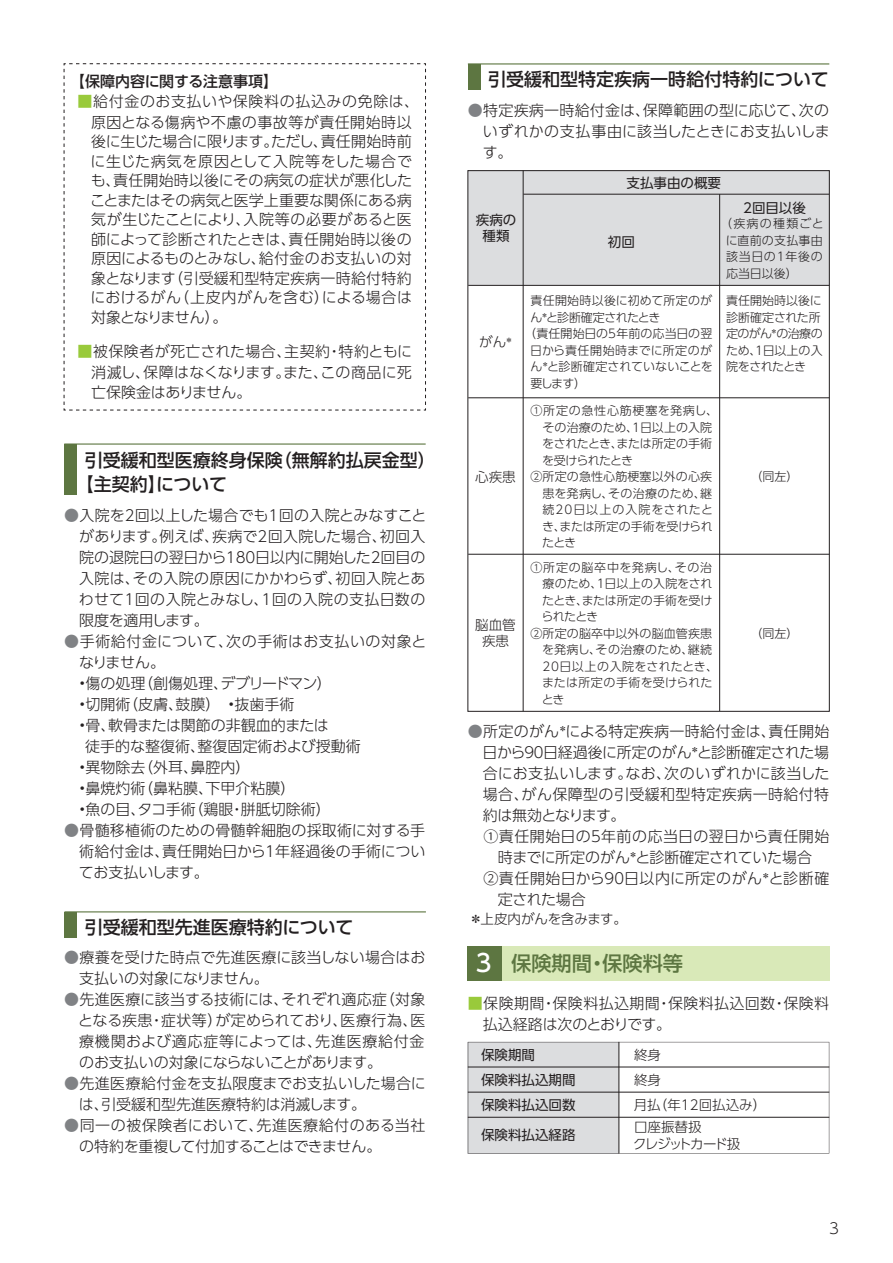
<style>
.page{position:relative;width:893px;height:1263px;background:#fff}
.page>*{position:absolute;margin:0;border:0;box-sizing:border-box;transform-origin:0 0}
.t1{font:500 20.25px "UD Shin Go Pro";color:#5d7641}
.t2{font:500 18px/24px "UD Shin Go Pro";color:#231f20}
.t3{font:300 15px/21px "UD Shin Go Pro";color:#231f20;text-align:justify}
.t4{font:300 15px/21px "UD Shin Go Pro";letter-spacing:.035em;color:#231f20;text-align:center}
.t5{font:300 15px/21px "UD Shin Go Pro";letter-spacing:.025em;color:#231f20}
.t6{font:300 15px "UD Shin Go Pro";letter-spacing:-.02em;color:#231f20}
.t7{font:300 15px "UD Shin Go Pro";letter-spacing:.02em;color:#231f20}
.t8{font:300 15px "UD Shin Go Pro";letter-spacing:.04em;color:#231f20}
.t9{font:500 15px "UD Shin Go Pro";color:#231f20}
.t10{font:300 15px "UD Shin Go Pro";letter-spacing:-.055em;color:#231f20}
.t11{font:13.5px/16.5px "UD Shin Go Pro";color:#231f20;text-align:center}
.t12{font:300 13.5px/16.5px "UD Shin Go Pro";color:#231f20;text-align:center}
.t13{font:300 13.5px/16.5px "UD Shin Go Pro";letter-spacing:-.085em;color:#231f20}
.t14{font:300 12px/16.5px "UD Shin Go Pro";letter-spacing:.01em;color:#231f20;text-align:justify}
.t15{font:300 12px/16.5px "UD Shin Go Pro";letter-spacing:-.03em;color:#231f20}
.t16{font:300 12px "UD Shin Go Pro";letter-spacing:.065em;color:#231f20}
.t17{font:300 12px "UD Shin Go Pro";letter-spacing:-.015em;color:#231f20}
.t18{font:300 12px "UD Shin Go Pro";letter-spacing:.035em;color:#231f20}
.t19{font:300 12px "UD Shin Go Pro";letter-spacing:-.025em;color:#231f20}
.t20{font:300 12px "UD Shin Go Pro";letter-spacing:.075em;color:#231f20}
.t21{font:300 12px "UD Shin Go Pro";letter-spacing:-.055em;color:#231f20}
.t22{font:300 12px "UD Shin Go Pro";letter-spacing:-.05em;color:#231f20}
.s1{color:#99ca3b}
.s2{color:#808285}
.s3{font-family:"Koz Go Pr 6 N";font-weight:400}
.s4{font-size:24px;color:#fff}
</style>
<div class="page">
<div style="left:468px;top:171px;width:362px;height:114px;background:#dcdddf"></div>
<hr style="left:523px;top:194px;width:306px;height:1px;background:#231f20">
<hr style="left:523px;top:170px;width:1px;height:541px;background:#231f20">
<hr style="left:719px;top:194px;width:1px;height:517px;background:#231f20">
<hr style="left:468px;top:397px;width:361px;height:1px;background:#231f20">
<hr style="left:468px;top:554px;width:361px;height:1px;background:#231f20">
<div style="left:468px;top:64px;width:13px;height:25px;background:#5d7641"></div>
<div style="left:64px;top:912px;width:13px;height:25px;background:#5d7641"></div>
<hr style="left:64px;top:911px;width:362px;height:1px;background:#5d7641">
<hr style="left:468px;top:63px;width:361px;height:2px;background:#5d7641">
<div style="left:468px;top:946px;width:361px;height:34px;background:#d9e9b8"></div>
<div style="left:468px;top:946px;width:34px;height:34px;background:#5d7641"></div>
<svg style="left:468px;top:1042px;width:361px;height:111px"></svg>
<hr style="left:619px;top:1042px;width:1px;height:111px;background:#231f20">
<hr style="left:468px;top:1067px;width:361px;height:1px;background:#231f20">
<div style="left:64px;top:444px;width:13px;height:50px;background:#5d7641"></div>
<hr style="left:64px;top:443px;width:362px;height:2px;background:#5d7641">
<svg style="left:64px;top:63px;width:362px;height:348px"></svg>
<hr style="left:468px;top:285px;width:361px;height:1px;background:#231f20">
<p class="t9" style="left:78px;top:69px;width:202px">【保障内容に関する注意事項】</p>
<p class="t4" style="left:78px;top:90px;width:343px"><span class="s1">■</span>給付金のお支払いや保険料の払込みの免除は、原因となる傷病や不慮の事故等が責任開始時以</p>
<p class="t3" style="left:90px;top:131px;width:323px;line-height:19.5px">後に生じた場合に限ります。ただし、責任開始時前に生じた病気を原因として入院等をした場合でも、責任開始時以後にその病気の症状が悪化したことまたはその病気と医学上重要な関係にある病気が生じたことにより、入院等の必要があると医師によって診断されたときは、責任開始時以後の原因によるものとみなし、給付金のお支払いの対象となります（引受緩和型特定疾病一時給付特約におけるがん（上皮内がんを含む）による場合は対象となりません）。</p>
<p class="t3" style="left:78px;top:340px;width:336px;text-align:right"><span class="s1">■</span>被保険者が死亡された場合、主契約・特約ともに消滅し、保障はなくなります。また、この商品に死</p>
<p class="t6" style="left:91px;top:380px;width:162px">亡保険金はありません。</p>
<p class="t2" style="left:76px;top:447px;width:362px;text-indent:9px">引受緩和型医療終身保険（無解約払戻金型）【主契約】について</p>
<p class="t3" style="left:79px;top:504px;width:349px;text-indent:-15px"><span class="s2">●</span>入院を2回以上した場合でも1回の入院とみなすことがあります。例えば、疾病で2回入院した場合、初回入院の退院日の翌日から180日以内に開始した2回目の入院は、その入院の原因にかかわらず、初回入院とあわせて1回の入院とみなし、1回の入院の支払日数の限度を適用します。</p>
<p class="t8" style="left:64px;top:629px;width:364px"><span class="s2">●</span>手術給付金について、次の手術はお支払いの対象と</p>
<p class="t3" style="left:79px;top:651px;width:87px">なりません。</p>
<p class="t3" style="left:64px;top:672px;width:269px">　•傷の処理（創傷処理、デブリードマン）</p>
<p class="t3" style="left:64px;top:693px;width:247px">　•切開術（皮膚、鼓膜）　•抜歯手術　</p>
<p class="t3" style="left:64px;top:714px;width:266px">　•骨、軟骨または関節の非観血的または</p>
<p class="t3" style="left:85px;top:735px;width:292px">徒手的な整復術、整復固定術および授動術　</p>
<p class="t3" style="left:64px;top:756px;width:195px">　•異物除去（外耳、鼻腔内）　</p>
<p class="t3" style="left:64px;top:777px;width:233px">　•鼻焼灼術（鼻粘膜、下甲介粘膜）</p>
<p class="t3" style="left:64px;top:798px;width:268px">　•魚の目、タコ手術（鶏眼・胼胝切除術）</p>
<p class="t3" style="left:79px;top:819px;width:348px;text-indent:-15px"><span class="s2">●</span>骨髄移植術のための骨髄幹細胞の採取術に対する手術給付金は、責任開始日から1年経過後の手術についてお支払いします。</p>
<p class="t2" style="left:85px;top:915px;width:270px">引受緩和型先進医療特約について</p>
<p class="t3" style="left:79px;top:946px;width:348px;text-indent:-15px"><span class="s2">●</span>療養を受けた時点で先進医療に該当しない場合はお支払いの対象になりません。</p>
<p class="t3" style="left:78px;top:988px;width:349px;text-indent:-14px"><span class="s2">●</span>先進医療に該当する技術には、それぞれ適応症（対象となる疾患・症状等）が定められており、医療行為、医療機関および適応症等によっては、先進医療給付金のお支払いの対象にならないことがあります。</p>
<p class="t3" style="left:79px;top:1072px;width:348px;text-indent:-15px"><span class="s2">●</span>先進医療給付金を支払限度までお支払いした場合には、引受緩和型先進医療特約は消滅します。</p>
<p class="t3" style="left:79px;top:1114px;width:348px;text-indent:-15px"><span class="s2">●</span>同一の被保険者において、先進医療給付のある当社の特約を重複して付加することはできません。</p>
<p class="t2" style="left:488px;top:67px;width:342px">引受緩和型特定疾病一時給付特約について</p>
<p class="t3" style="left:483px;top:99px;width:348px;text-indent:-15px"><span class="s2">●</span>特定疾病一時給付金は、保障範囲の型に応じて、次のいずれかの支払事由に該当したときにお支払いします。</p>
<p class="t11" style="left:476px;top:211px;width:42px">疾病の種類</p>
<p class="t11" style="left:626px;top:174px;width:96px">支払事由の概要</p>
<p class="t11" style="left:608px;top:234px;width:28px">初回</p>
<p class="t11" style="left:743px;top:199px;width:64px">2回目以後</p>
<p class="t14" style="left:726px;top:215px;width:99px;text-indent:-6px">（疾病の種類ごとに直前の支払事由該当日の1年後の応当日以後）</p>
<p class="t14" style="left:530px;top:292px;width:183px">責任開始時以後に初めて所定のが</p>
<p class="t21" style="left:530px;top:307px;width:131px">ん<sup>＊</sup>と診断確定されたとき</p>
<p class="t14" style="left:524px;top:325px;width:190px">（責任開始日の5年前の応当日の翌</p>
<p class="t14" style="left:530px;top:341px;width:184px">日から責任開始時までに所定のが</p>
<p class="t14" style="left:530px;top:358px;width:184px">ん<sup>＊</sup>と診断確定されていないことを</p>
<p class="t14" style="left:530px;top:374px;width:57px">要します）</p>
<p class="t16" style="left:530px;top:401px;width:189px">①所定の急性心筋梗塞を発病し、</p>
<p class="t14" style="left:542px;top:418px;width:171px">その治療のため、1日以上の入院</p>
<p class="t19" style="left:542px;top:434px;width:172px">をされたとき、または所定の手術</p>
<p class="t22" style="left:542px;top:450px;width:92px">を受けられたとき</p>
<p class="t14" style="left:530px;top:468px;width:183px">②所定の急性心筋梗塞以外の心疾</p>
<p class="t14" style="left:542px;top:484px;width:171px">患を発病し、その治療のため、継</p>
<p class="t20" style="left:542px;top:500px;width:172px">続20日以上の入院をされたと</p>
<p class="t17" style="left:542px;top:516px;width:172px">き、または所定の手術を受けられ</p>
<p class="t14" style="left:542px;top:534px;width:35px">たとき</p>
<p class="t15" style="left:726px;top:292px;width:98px">責任開始時以後に診断確定された所定のがん<sup>＊</sup>の治療のため、１日以上の入院をされたとき</p>
<p class="t12" style="left:479px;top:333px;width:35px">がん<sup>＊</sup></p>
<p class="t12" style="left:475px;top:468px;width:42px">心疾患</p>
<p class="t14" style="left:750px;top:467px;width:50px">（同左）</p>
<p class="t16" style="left:530px;top:557px;width:183px">①所定の脳卒中を発病し、その治</p>
<p class="t14" style="left:542px;top:575px;width:172px">療のため、1日以上の入院をされ</p>
<p class="t17" style="left:542px;top:590px;width:172px">たとき、または所定の手術を受け</p>
<p class="t14" style="left:541px;top:608px;width:58px">られたとき</p>
<p class="t14" style="left:530px;top:624px;width:183px">②所定の脳卒中以外の脳血管疾患</p>
<p class="t18" style="left:542px;top:640px;width:172px">を発病し、その治療のため、継続</p>
<p class="t18" style="left:542px;top:656px;width:177px">20日以上の入院をされたとき、</p>
<p class="t14" style="left:542px;top:674px;width:172px">または所定の手術を受けられた</p>
<p class="t14" style="left:542px;top:690px;width:24px">とき</p>
<p class="t12" style="left:475px;top:616px;width:42px">脳血管疾患</p>
<p class="t14" style="left:750px;top:625px;width:50px">（同左）</p>
<p class="t7" style="left:468px;top:719px;width:363px"><span class="s2">●</span>所定のがん<sup>＊</sup>による特定疾病一時給付金は、責任開始</p>
<p class="t6" style="left:483px;top:740px;width:348px">日から９０日経過後に所定のがん<sup>＊</sup>と診断確定された場</p>
<p class="t3" style="left:483px;top:762px;width:348px">合にお支払いします。なお、次のいずれかに該当した</p>
<p class="t5" style="left:483px;top:783px;width:348px">場合、がん保障型の引受緩和型特定疾病一時給付特</p>
<p class="t10" style="left:483px;top:803px;width:144px">約は無効となります。</p>
<p class="t4" style="left:483px;top:825px;width:347px"><span class="s3">①</span>責任開始日の５年前の応当日の翌日から責任開始</p>
<p class="t6" style="left:498px;top:845px;width:316px">時までに所定のがん<sup>＊</sup>と診断確定されていた場合</p>
<p class="t4" style="left:468px;top:867px;width:363px">　②責任開始日から９０日以内に所定のがん<sup>＊</sup>と診断確</p>
<p class="t3" style="left:498px;top:888px;width:90px">定された場合</p>
<p class="t12" style="left:469px;top:910px;width:159px">＊上皮内がんを含みます。</p>
<h1 class="t1" style="left:476px;top:947px;width:209px"><span class="s4">3</span> 保険期間・保険料等</h1>
<p class="t5" style="left:483px;top:992px;width:348px;text-indent:-15px"><span class="s1">■</span>保険期間・保険料払込期間・保険料払込回数・保険料払込経路は次のとおりです。</p>
<p class="t11" style="left:481px;top:1046px;width:55px">保険期間</p>
<p class="t12" style="left:634px;top:1046px;width:28px">終身</p>
<p class="t11" style="left:481px;top:1066px;width:96px;line-height:25.2px;text-align:left">保険料払込期間保険料払込回数</p>
<p class="t11" style="left:481px;top:1126px;width:96px">保険料払込経路</p>
<p class="t12" style="left:634px;top:1066px;width:134px;line-height:25.2px;text-align:left">終身<br>月払（年12回払込み）</p>
<p class="t13" style="left:633px;top:1118px;width:109px">口座振替扱<br>クレジットカード扱</p>
<p class="t3" style="left:829px;top:1217px;width:11px">3</p>
</div>
